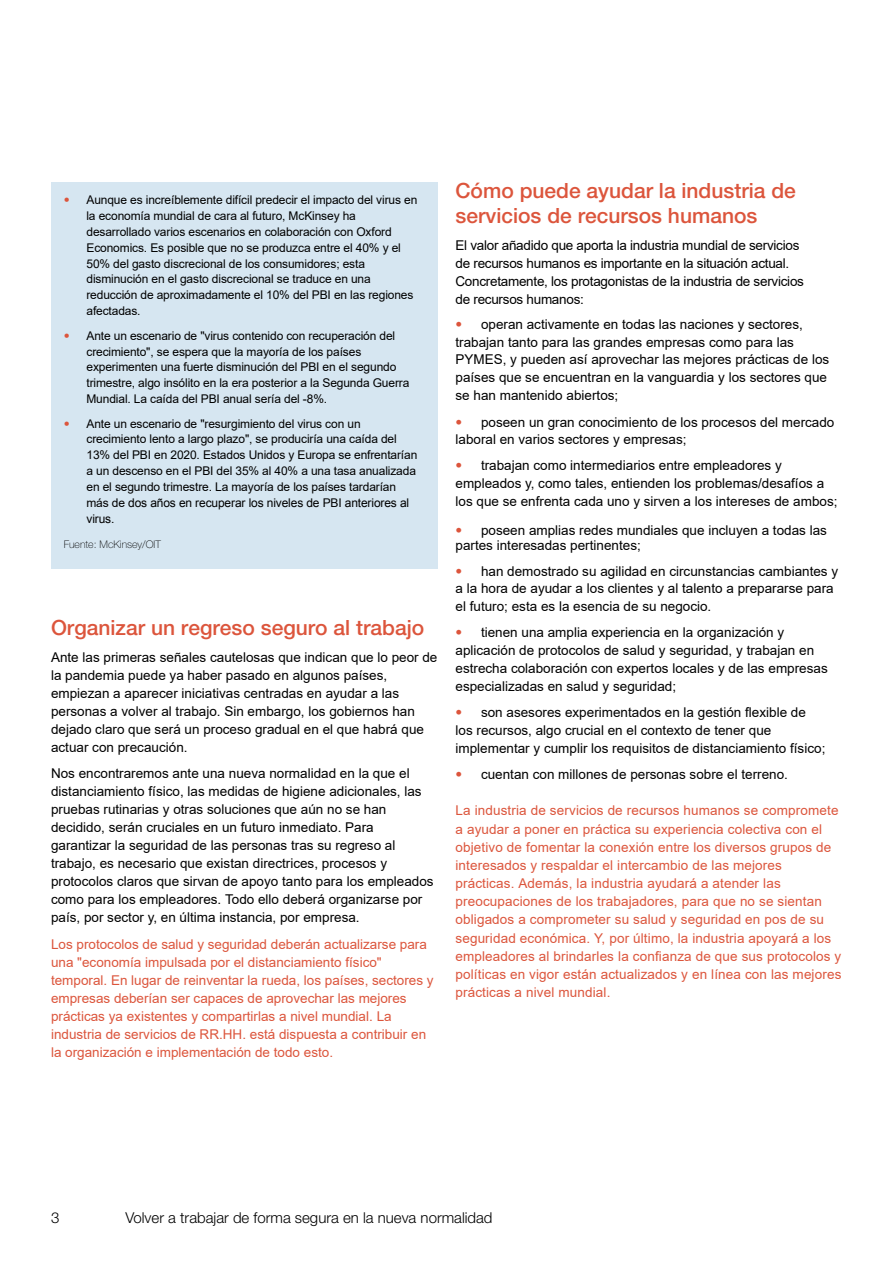
<style>
.page{position:relative;width:893px;height:1263px;background:#fff}
.page>*{position:absolute;margin:0;border:0;box-sizing:border-box;transform-origin:0 0}
.t1{font:500 21px/25.5px "Helvetica Neue LT Std";color:#dc553c}
.t2{font:300 15px "Helvetica Neue LT Std";color:#000}
.t3{font:13.5px/18px "Arial";color:#000}
.t4{font:13.5px/18.1px "Arial";letter-spacing:.01em;color:#dc553c}
.t5{font:13.5px/18px "Arial";letter-spacing:-.02em;color:#000}
.t6{font:12px/15.9px "Arial";letter-spacing:-.01em;color:#000}
.t7{font:100 10.5px "Helvetica Neue LT Std";color:#000}
.s1{font-family:"Helvetica Neue LT Std";font-weight:100;color:#dc553c}
.s2{font-family:"Helvetica Neue LT Std";font-weight:300;color:#dc553c}
</style>
<div class="page">
<div style="left:51px;top:183px;width:386px;height:386px;background:#d6e6f1"></div>
<p class="t6" style="left:86px;top:192px;width:332px;text-indent:-23px"><span class="s1">•</span> Aunque es increíblemente difícil predecir el impacto del virus en la economía mundial de cara al futuro, McKinsey ha desarrollado varios escenarios en colaboración con Oxford Economics. Es posible que no se produzca entre el 40% y el 50% del gasto discrecional de los consumidores; esta disminución en el gasto discrecional se traduce en una reducción de aproximadamente el 10% del PBI en las regiones afectadas.</p>
<p class="t6" style="left:86px;top:328px;width:324px;text-indent:-23px"><span class="s1">•</span> Ante un escenario de "virus contenido con recuperación del crecimiento", se espera que la mayoría de los países experimenten una fuerte disminución del PBI en el segundo trimestre, algo insólito en la era posterior a la Segunda Guerra Mundial. La caída del PBI anual sería del -8%.</p>
<p class="t6" style="left:86px;top:415px;width:332px;text-indent:-23px"><span class="s1">•</span> Ante un escenario de "resurgimiento del virus con un crecimiento lento a largo plazo", se produciría una caída del 13% del PBI en 2020. Estados Unidos y Europa se enfrentarían a un descenso en el PBI del 35% al 40% a una tasa anualizada en el segundo trimestre. La mayoría de los países tardarían más de dos años en recuperar los niveles de PBI anteriores al virus.</p>
<p class="t7" style="left:64px;top:538px;width:99px">Fuente: McKinsey/OIT</p>
<h1 class="t1" style="left:51px;top:615px;width:375px">Organizar un regreso seguro al trabajo</h1>
<p class="t3" style="left:51px;top:648px;width:388px">Ante las primeras señales cautelosas que indican que lo peor de la pandemia puede ya haber pasado en algunos países, empiezan a aparecer iniciativas centradas en ayudar a las personas a volver al trabajo. Sin embargo, los gobiernos han dejado claro que será un proceso gradual en el que habrá que actuar con precaución.</p>
<p class="t3" style="left:51px;top:764px;width:384px">Nos encontraremos ante una nueva normalidad en la que el distanciamiento físico, las medidas de higiene adicionales, las pruebas rutinarias y otras soluciones que aún no se han decidido, serán cruciales en un futuro inmediato. Para garantizar la seguridad de las personas tras su regreso al trabajo, es necesario que existan directrices, procesos y protocolos claros que sirvan de apoyo tanto para los empleados como para los empleadores. Todo ello deberá organizarse por país, por sector y, en última instancia, por empresa.</p>
<p class="t4" style="left:51px;top:935px;width:384px">Los protocolos de salud y seguridad deberán actualizarse para una "economía impulsada por el distanciamiento físico" temporal. En lugar de reinventar la rueda, los países, sectores y empresas deberían ser capaces de aprovechar las mejores prácticas ya existentes y compartirlas a nivel mundial. La industria de servicios de RR.HH. está dispuesta a contribuir en la organización e implementación de todo esto.</p>
<h1 class="t1" style="left:455px;top:177px;width:342px">Cómo puede ayudar la industria de servicios de recursos humanos</h1>
<p class="t5" style="left:455px;top:236px;width:350px">El valor añadido que aporta la industria mundial de servicios de recursos humanos es importante en la situación actual.<br>Concretamente, los protagonistas de la industria de servicios de recursos humanos:</p>
<p class="t3" style="left:455px;top:315px;width:375px"><span class="s2">•</span> operan activamente en todas las naciones y sectores, trabajan tanto para las grandes empresas como para las PYMES, y pueden así aprovechar las mejores prácticas de los países que se encuentran en la vanguardia y los sectores que se han mantenido abiertos;</p>
<p class="t3" style="left:455px;top:414px;width:380px;line-height:17.2px"><span class="s2">•</span> poseen un gran conocimiento de los procesos del mercado laboral en varios sectores y empresas;</p>
<p class="t3" style="left:455px;top:457px;width:384px;line-height:17.5px"><span class="s2">•</span> trabajan como intermediarios entre empleadores y empleados y, como tales, entienden los problemas/desafíos a los que se enfrenta cada uno y sirven a los intereses de ambos;</p>
<p class="t3" style="left:455px;top:522px;width:373px;line-height:15px"><span class="s2">•</span> poseen amplias redes mundiales que incluyen a todas las partes interesadas pertinentes;</p>
<p class="t3" style="left:455px;top:562px;width:384px;line-height:17.5px"><span class="s2">•</span> han demostrado su agilidad en circunstancias cambiantes y a la hora de ayudar a los clientes y al talento a prepararse para el futuro; esta es la esencia de su negocio.</p>
<p class="t3" style="left:455px;top:624px;width:374px"><span class="s2">•</span> tienen una amplia experiencia en la organización y aplicación de protocolos de salud y seguridad, y trabajan en estrecha colaboración con expertos locales y de las empresas especializadas en salud y seguridad;</p>
<p class="t3" style="left:455px;top:703px;width:371px"><span class="s2">•</span> son asesores experimentados en la gestión flexible de los recursos, algo crucial en el contexto de tener que implementar y cumplir los requisitos de distanciamiento físico;</p>
<p class="t3" style="left:455px;top:765px;width:334px"><span class="s2">•</span> cuentan con millones de personas sobre el terreno.</p>
<p class="t4" style="left:455px;top:801px;width:387px">La industria de servicios de recursos humanos se compromete a ayudar a poner en práctica su experiencia colectiva con el objetivo de fomentar la conexión entre los diversos grupos de interesados y respaldar el intercambio de las mejores prácticas. Además, la industria ayudará a atender las preocupaciones de los trabajadores, para que no se sientan obligados a comprometer su salud y seguridad en pos de su seguridad económica. Y, por último, la industria apoyará a los empleadores al brindarles la confianza de que sus protocolos y políticas en vigor están actualizados y en línea con las mejores prácticas a nivel mundial.</p>
<p class="t2" style="left:51px;top:1208px;width:10px">3</p>
<p class="t2" style="left:125px;top:1208px;width:369px">Volver a trabajar de forma segura en la nueva normalidad</p>
</div>
